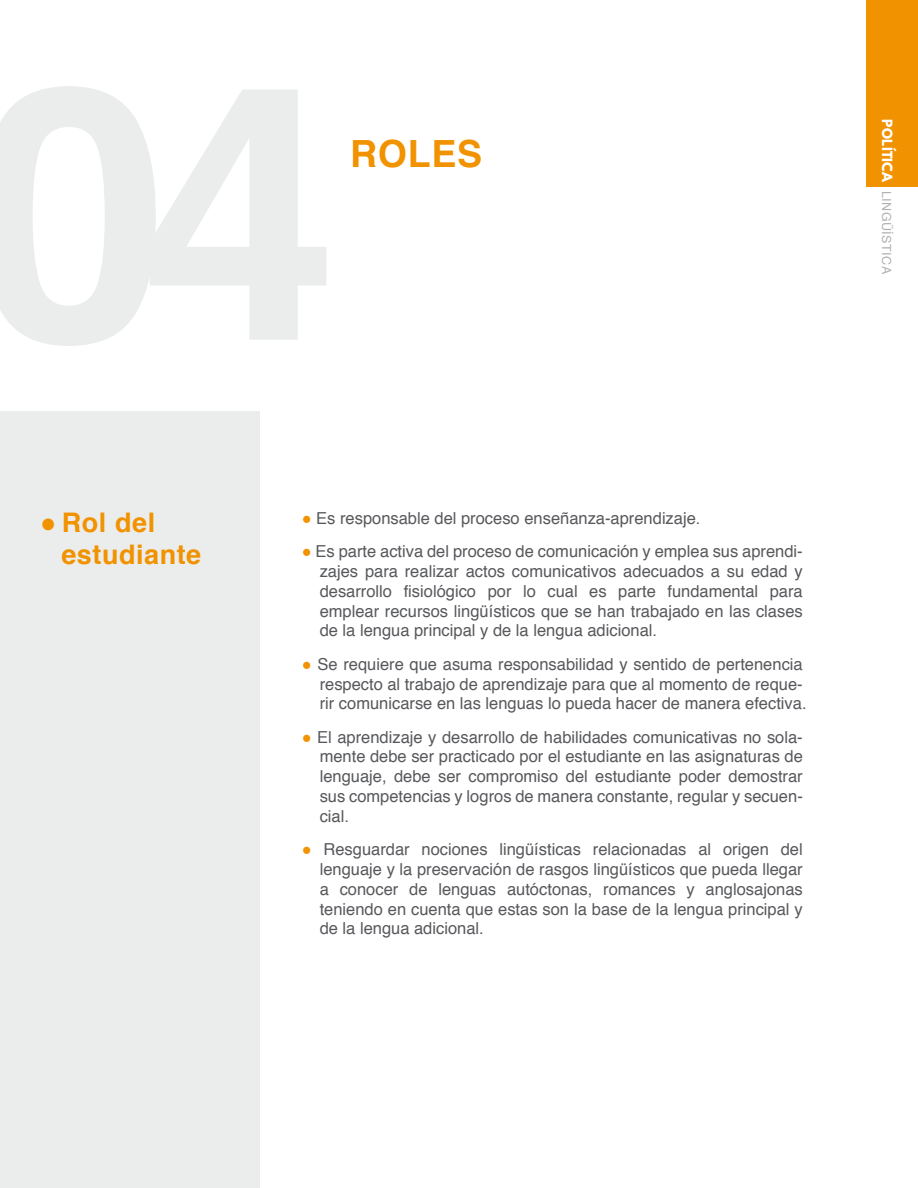
<style>
.page{position:relative;width:918px;height:1188px;background:#fff}
.page>*{position:absolute;margin:0;border:0;box-sizing:border-box;transform-origin:0 0}
.t1{font:700 37.5px "Helvetica";letter-spacing:.02em;color:#f19300}
.t2{font:700 27px/32.4px "Helvetica";letter-spacing:.02em;color:#f19300}
.t3{font:16.5px/19.8px "Helvetica";color:#57585b;text-align:justify}
.t4{font:12.6px "Helvetica";letter-spacing:.04em;color:#b0b1b4}
.s1{font-weight:400}
.s2{font-family:"League Spartan";font-weight:700;color:#fff}
.s3{color:#f19300}
</style>
<div class="page">
<div style="left:0;top:411px;width:259px;height:777px;background:#ebeded"></div>
<div style="left:867px;top:0;width:51px;height:186px;background:#f19300"></div>
<h2 class="t2" style="left:61px;top:506px;width:141px;text-indent:-21px"><span class="s1">●</span> Rol del estudiante</h2>
<h1 class="t1" style="left:350px;top:123px;width:134px">ROLES</h1>
<p class="t4" style="left:896px;top:119px;width:157px;rotate:90deg"><span class="s2">POLÍTICA</span> LINGÜÍSTICA</p>
<p class="t3" style="left:302px;top:509px;width:400px"><span class="s3">●</span> Es responsable del proceso enseñanza-aprendizaje.</p>
<p class="t3" style="left:320px;top:542px;width:485px;text-indent:-18px"><span class="s3">●</span> Es parte activa del proceso de comunicación y emplea sus aprendi&shy;zajes para realizar actos comunicativos adecuados a su edad y desarrollo fisiológico por lo cual es parte fundamental para emplear recursos lingüísticos que se han trabajado en las clases de la lengua principal y de la lengua adicional.</p>
<p class="t3" style="left:320px;top:655px;width:488px;text-align:left;text-indent:-18px"><span class="s3">●</span> Se requiere que asuma responsabilidad y sentido de pertenencia respecto al trabajo de aprendizaje para que al momento de reque&shy;rir comunicarse en las lenguas lo pueda hacer de manera efectiva.</p>
<p class="t3" style="left:320px;top:727px;width:485px;text-indent:-18px"><span class="s3">●</span> El aprendizaje y desarrollo de habilidades comunicativas no sola&shy;mente debe ser practicado por el estudiante en las asignaturas de lenguaje, debe ser compromiso del estudiante poder demostrar sus competencias y logros de manera constante, regular y secuen&shy;cial.</p>
<p class="t3" style="left:320px;top:840px;width:485px;text-indent:-18px"><span class="s3">●</span> Resguardar nociones lingüísticas relacionadas al origen del lenguaje y la preservación de rasgos lingüísticos que pueda llegar a conocer de lenguas autóctonas, romances y anglosajonas teniendo en cuenta que estas son la base de la lengua principal y de la lengua adicional.</p>
</div>
